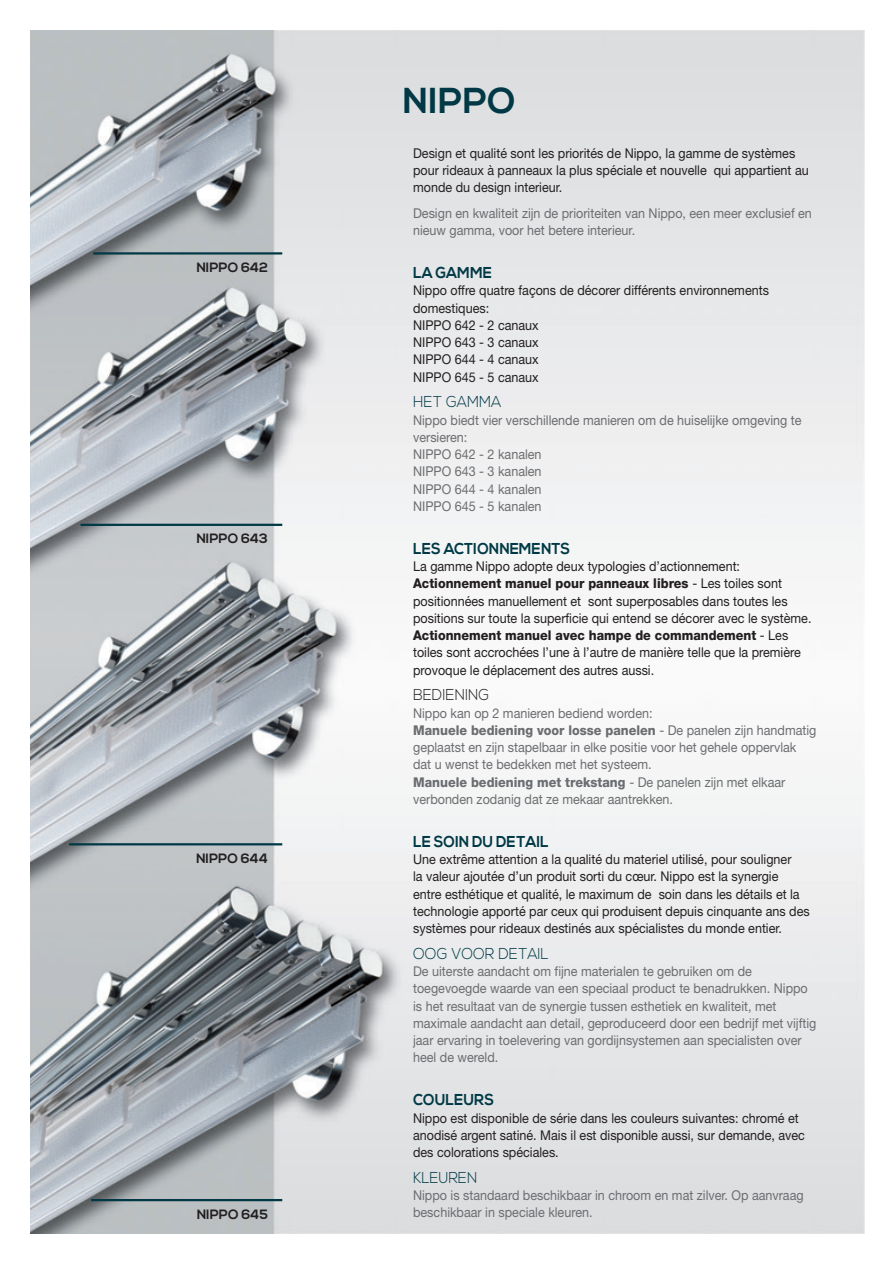
<style>
.page{position:relative;width:892px;height:1264px;background:#fff}
.page>*{position:absolute;margin:0;border:0;box-sizing:border-box;transform-origin:0 0}
.t1{font:700 36px "Nexa";letter-spacing:.01em;color:#003945}
.t2{font:700 15.75px "Nexa";color:#003945;scale:.93 1}
.t3{font:300 15.75px "Nexa";color:#003945;scale:.93 1}
.t4{font:300 15.75px "Nexa";color:#231f20;scale:.93 1}
.t5{font:13.5px/17.2px "Helvetica Neue";color:#231f20;scale:.93 1}
.t6{font:13.5px/17.2px "Helvetica Neue";color:#6c6d70;scale:.93 1}
.t7{font:700 13.5px "Nexa";color:#231f20}
.s1{font-weight:800}
</style>
<div class="page">
<img style="left:30px;top:30px;width:833px;height:1204px">
<hr style="left:93px;top:252px;width:189px;height:3px;background:#003945">
<hr style="left:80px;top:524px;width:202px;height:2px;background:#003945">
<hr style="left:69px;top:843px;width:213px;height:2px;background:#003945">
<hr style="left:91px;top:1199px;width:191px;height:2px;background:#003945">
<p class="t7" style="left:196px;top:259px;width:73px">NIPPO 642</p>
<p class="t7" style="left:196px;top:531px;width:73px">NIPPO 643</p>
<p class="t7" style="left:196px;top:850px;width:73px">NIPPO 644</p>
<p class="t7" style="left:197px;top:1206px;width:73px">NIPPO 645</p>
<h1 class="t1" style="left:402px;top:79px;width:115px">NIPPO</h1>
<p class="t5" style="left:413px;top:144px;width:427px">Design et qualité sont les priorités de Nippo, la gamme de systèmes pour rideaux à panneaux la plus spéciale et nouvelle qui appartient au monde du design interieur.</p>
<p class="t6" style="left:413px;top:204px;width:430px">Design en kwaliteit zijn de prioriteiten van Nippo, een meer exclusief en nieuw gamma, voor het betere interieur.</p>
<p class="t2" style="left:413px;top:264px;width:86px">LA GAMME</p>
<p class="t5" style="left:413px;top:282px;width:384px">Nippo offre quatre façons de décorer différents environnements domestiques:<br>NIPPO 642 - 2 canaux<br>NIPPO 643 - 3 canaux<br>NIPPO 644 - 4 canaux<br>NIPPO 645 - 5 canaux</p>
<p class="t3" style="left:413px;top:393px;width:96px">HET GAMMA</p>
<p class="t6" style="left:413px;top:411px;width:419px">Nippo biedt vier verschillende manieren om de huiselijke omgeving te versieren:<br>NIPPO 642 - 2 kanalen<br>NIPPO 643 - 3 kanalen<br>NIPPO 644 - 4 kanalen<br>NIPPO 645 - 5 kanalen</p>
<p class="t2" style="left:413px;top:539px;width:170px">LES ACTIONNEMENTS</p>
<p class="t5" style="left:413px;top:557px;width:430px">La gamme Nippo adopte deux typologies d’actionnement:<br><span class="s1">Actionnement manuel pour panneaux libres</span> - Les toiles sont positionnées manuellement et sont superposables dans toutes les positions sur toute la superficie qui entend se décorer avec le système.<br><span class="s1">Actionnement manuel avec hampe de commandement</span> - Les toiles sont accrochées l’une à l’autre de manière telle que la première provoque le déplacement des autres aussi.</p>
<p class="t4" style="left:413px;top:686px;width:83px">BEDIENING</p>
<p class="t6" style="left:413px;top:704px;width:435px">Nippo kan op 2 manieren bediend worden:<br><span class="s1">Manuele bediening voor losse panelen</span> - De panelen zijn handmatig geplaatst en zijn stapelbaar in elke positie voor het gehele oppervlak dat u wenst te bedekken met het systeem.<br><span class="s1">Manuele bediening met trekstang</span> - De panelen zijn met elkaar verbonden zodanig dat ze mekaar aantrekken.</p>
<p class="t2" style="left:413px;top:832px;width:147px">LE SOIN DU DETAIL</p>
<p class="t5" style="left:413px;top:850px;width:428px">Une extrême attention a la qualité du materiel utilisé, pour souligner<br>la valeur ajoutée d’un produit sorti du cœur. Nippo est la synergie entre esthétique et qualité, le maximum de soin dans les détails et la technologie apporté par ceux qui produisent depuis cinquante ans des systèmes pour rideaux destinés aux spécialistes du monde entier.</p>
<p class="t3" style="left:413px;top:944px;width:147px">OOG VOOR DETAIL</p>
<p class="t6" style="left:413px;top:962px;width:435px">De uiterste aandacht om fijne materialen te gebruiken om de toegevoegde waarde van een speciaal product te benadrukken. Nippo is het resultaat van de synergie tussen esthetiek en kwaliteit, met maximale aandacht aan detail, geproduceerd door een bedrijf met vijftig jaar ervaring in toelevering van gordijnsystemen aan specialisten over heel de wereld.</p>
<p class="t2" style="left:413px;top:1091px;width:89px">COULEURS</p>
<p class="t5" style="left:413px;top:1109px;width:422px">Nippo est disponible de série dans les couleurs suivantes: chromé et anodisé argent satiné. Mais il est disponible aussi, sur demande, avec des colorations spéciales.</p>
<p class="t3" style="left:413px;top:1168px;width:71px">KLEUREN</p>
<p class="t6" style="left:413px;top:1186px;width:421px">Nippo is standaard beschikbaar in chroom en mat zilver. Op aanvraag beschikbaar in speciale kleuren.</p>
</div>
